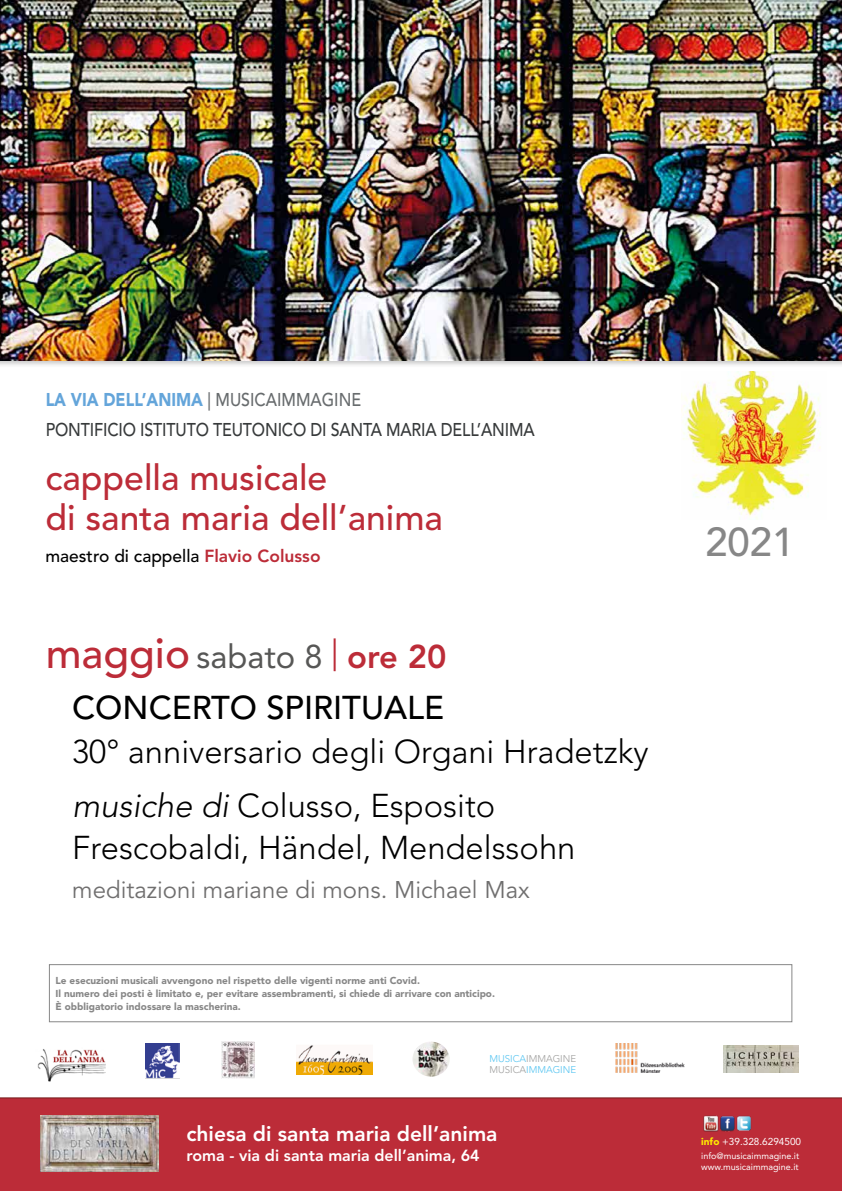
<style>
.page{position:relative;width:842px;height:1191px;background:#fff}
.page>*{position:absolute;margin:0;border:0;box-sizing:border-box;transform-origin:0 0}
.t1{font:500 40px "Avenir LT Std";color:#878787}
.t2{font:500 35.5px/40.5px "Avenir LT Std";color:#bc2c38}
.t3{font:300 32.8px/53.4px "Avenir LT Std";color:#000}
.t4{font:500 32.8px/51.1px "Avenir LT Std";color:#000;text-align:right}
.t5{font:24px "Avenir LT Std";color:#706f6f}
.t6{font:800 21px "Avenir LT Std";color:#fff}
.t7{font:500 18.4px/30px "Avenir LT Std";letter-spacing:-.01em;color:#373a3b;scale:.87 1}
.t8{font:500 17.4px "Avenir LT Std";color:#000}
.t9{font:800 16px "Avenir LT Std";color:#fff}
.t10{font:900 10px/13px "Avenir LT Std";color:#878787}
.t11{font:10px "Avenir LT Std";color:#fff}
.t12{font:300 9.7px/11.7px "Avenir LT Std";color:#52c3f1}
.t13{font:9px/10.8px "Avenir LT Std";color:#fff}
.s1{font-weight:900;color:#64a5da}
.s2{color:#686c6e}
.s3{font-weight:800;color:#bc2c38}
.s4{font-size:42.1px;color:#bc2c38}
.s5{font-weight:400;color:#575756}
.s6{font-weight:400;color:#bc2c38}
.s7{font-style:italic}
.s8{color:#9d9d9c}
.s9{font-weight:900;color:#ffed00}
</style>
<div class="page">
<div style="left:0;top:1097px;width:842px;height:94px;background:#bc2c38"></div>
<div style="left:0;top:0;width:842px;height:368px;background:#000;opacity:.25"></div>
<img style="left:0;top:0;width:842px;height:360px">
<img style="left:683px;top:371px;width:138px;height:148px">
<img style="left:296px;top:1045px;width:77px;height:29px">
<img style="left:37px;top:1049px;width:68px;height:33px">
<img style="left:616px;top:1043px;width:68px;height:29px">
<img style="left:724px;top:1045px;width:74px;height:27px">
<img style="left:41px;top:1116px;width:118px;height:55px">
<img style="left:703px;top:1115px;width:55px;height:16px">
<div style="left:49px;top:964px;width:743px;height:58px;border:1px solid #878787"></div>
<img style="left:145px;top:1043px;width:35px;height:35px">
<img style="left:412px;top:1041px;width:38px;height:35px">
<img style="left:222px;top:1041px;width:32px;height:37px">
<h3 class="t7" style="left:46px;top:385px;width:563px"><span class="s1">LA VIA DELL’ANIMA</span> <span class="s2">| MUSICAIMMAGINE<br></span>PONTIFICIO ISTITUTO TEUTONICO DI SANTA MARIA DELL’ANIMA</h3>
<h2 class="t2" style="left:45px;top:458px;width:399px">cappella musicale<br>di santa maria dell’anima</h2>
<h3 class="t8" style="left:45px;top:546px;width:277px">maestro di cappella <span class="s3">Flavio Colusso</span></h3>
<h3 class="t4" style="left:46px;top:631px;width:402px"><span class="s4">maggio</span> <span class="s5">sabato 8</span> <span class="s6">|</span> <span class="s3">ore 20<br></span>CONCERTO SPIRITUALE</h3>
<h3 class="t3" style="left:72px;top:725px;width:578px">30° anniversario degli Organi Hradetzky <span class="s7">musiche di</span> Colusso, Esposito</h3>
<h3 class="t3" style="left:72px;top:821px;width:505px">Frescobaldi, Händel, Mendelssohn</h3>
<h3 class="t5" style="left:72px;top:876px;width:459px">meditazioni mariane di mons. Michael Max</h3>
<p class="t10" style="left:56px;top:974px;width:441px">Le esecuzioni musicali avvengono nel rispetto delle vigenti norme anti Covid.<br>Il numero dei posti è limitato e, per evitare assembramenti, si chiede di arrivare con anticipo.<br>È obbligatorio indossare la mascherina.</p>
<p class="t12" style="left:489px;top:1052px;width:88px">MUSICA<span class="s8">IMMAGINE<br>MUSICA</span>IMMAGINE</p>
<h3 class="t6" style="left:186px;top:1121px;width:313px">chiesa di santa maria dell’anima</h3>
<h3 class="t9" style="left:186px;top:1145px;width:295px">roma - via di santa maria dell’anima, 64</h3>
<h1 class="t1" style="left:705px;top:519px;width:90px">2021</h1>
<p class="t11" style="left:701px;top:1136px;width:101px"><span class="s9">info</span> +39.328.6294500</p>
<p class="t13" style="left:701px;top:1150px;width:99px">info@musicaimmagine.it www.musicaimmagine.it</p>
</div>
